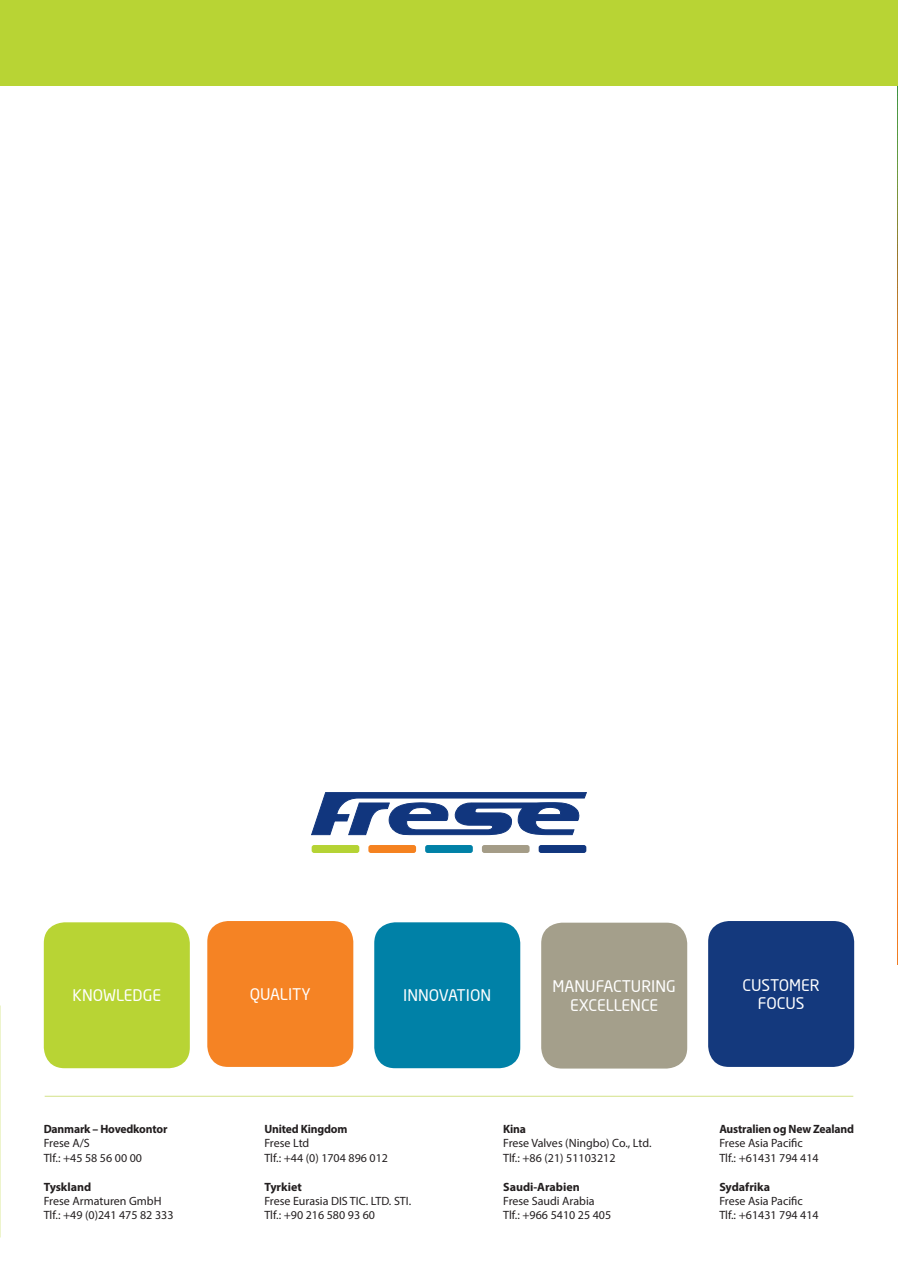
<style>
.page{position:relative;width:898px;height:1263px;background:#fff}
.page>*{position:absolute;margin:0;border:0;box-sizing:border-box;transform-origin:0 0}
.t1{font:15.75px "Neo Sans";color:#fff}
.t2{font:12px "Myriad Pro";color:#231f20}
.t3{font:700 12px "Myriad Pro";letter-spacing:-.015em;color:#231f20}
</style>
<div class="page">
<img style="left:897px;top:34px;width:1px;height:930px">
<div style="left:0;top:0;width:897px;height:85px;background:#b8d434"></div>
<hr style="left:45px;top:1096px;width:808px;height:1px;background:#d3e289">
<div style="left:44px;top:922px;width:146px;height:146px;background:#b8d434;border-radius:21px"></div>
<div style="left:207px;top:921px;width:146px;height:146px;background:#f58324;border-radius:21px"></div>
<div style="left:374px;top:922px;width:146px;height:146px;background:#0081a7;border-radius:21px"></div>
<div style="left:541px;top:923px;width:146px;height:145px;background:#a49f8b;border-radius:21px"></div>
<div style="left:708px;top:921px;width:145px;height:146px;background:#14397d;border-radius:21px"></div>
<div style="left:311px;top:845px;width:48px;height:8px;background:#b5d334;border-radius:2px"></div>
<div style="left:368px;top:845px;width:48px;height:8px;background:#f58220;border-radius:2px"></div>
<div style="left:425px;top:845px;width:47px;height:8px;background:#0081a7;border-radius:2px"></div>
<div style="left:481px;top:845px;width:48px;height:8px;background:#a49c87;border-radius:2px"></div>
<div style="left:538px;top:845px;width:48px;height:8px;background:#11367e;border-radius:2px"></div>
<svg style="left:311px;top:792px;width:275px;height:43px"></svg>
<p class="t1" style="left:73px;top:986px;width:90px">KNOWLEDGE</p>
<p class="t1" style="left:250px;top:984px;width:62px">QUALITY</p>
<p class="t1" style="left:403px;top:986px;width:89px">INNOVATION</p>
<p class="t1" style="left:552px;top:977px;width:125px">MANUFACTURING</p>
<p class="t1" style="left:570px;top:995px;width:90px">EXCELLENCE</p>
<p class="t1" style="left:742px;top:975px;width:79px">CUSTOMER</p>
<p class="t1" style="left:757px;top:994px;width:48px">FOCUS</p>
<p class="t3" style="left:44px;top:1121px;width:125px">Danmark – Hovedkontor</p>
<p class="t3" style="left:264px;top:1121px;width:84px">United Kingdom</p>
<p class="t3" style="left:503px;top:1121px;width:24px">Kina</p>
<p class="t3" style="left:719px;top:1121px;width:136px">Australien og New Zealand</p>
<p class="t2" style="left:44px;top:1136px;width:48px">Frese A/S</p>
<p class="t2" style="left:264px;top:1136px;width:46px">Frese Ltd</p>
<p class="t2" style="left:503px;top:1136px;width:150px">Frese Valves (Ningbo) Co., Ltd.</p>
<p class="t2" style="left:719px;top:1136px;width:85px">Frese Asia Pacific</p>
<p class="t2" style="left:44px;top:1150px;width:100px">Tlf.: +45 58 56 00 00</p>
<p class="t2" style="left:264px;top:1150px;width:125px">Tlf.: +44 (0) 1704 896 012</p>
<p class="t2" style="left:503px;top:1150px;width:114px">Tlf.: +86 (21) 51103212</p>
<p class="t2" style="left:719px;top:1150px;width:101px">Tlf.: +61431 794 414</p>
<p class="t3" style="left:44px;top:1179px;width:49px">Tyskland</p>
<p class="t3" style="left:264px;top:1179px;width:39px">Tyrkiet</p>
<p class="t3" style="left:503px;top:1179px;width:78px">Saudi-Arabien</p>
<p class="t3" style="left:719px;top:1179px;width:52px">Sydafrika</p>
<p class="t2" style="left:44px;top:1193px;width:119px">Frese Armaturen GmbH</p>
<p class="t2" style="left:264px;top:1193px;width:148px">Frese Eurasia DIS TIC. LTD. STI.</p>
<p class="t2" style="left:503px;top:1193px;width:93px">Frese Saudi Arabia</p>
<p class="t2" style="left:719px;top:1193px;width:85px">Frese Asia Pacific</p>
<p class="t2" style="left:44px;top:1208px;width:131px">Tlf.: +49 (0)241 475 82 333</p>
<p class="t2" style="left:264px;top:1208px;width:112px">Tlf.: +90 216 580 93 60</p>
<p class="t2" style="left:503px;top:1208px;width:109px">Tlf.: +966 5410 25 405</p>
<p class="t2" style="left:719px;top:1208px;width:101px">Tlf.: +61431 794 414</p>
</div>
